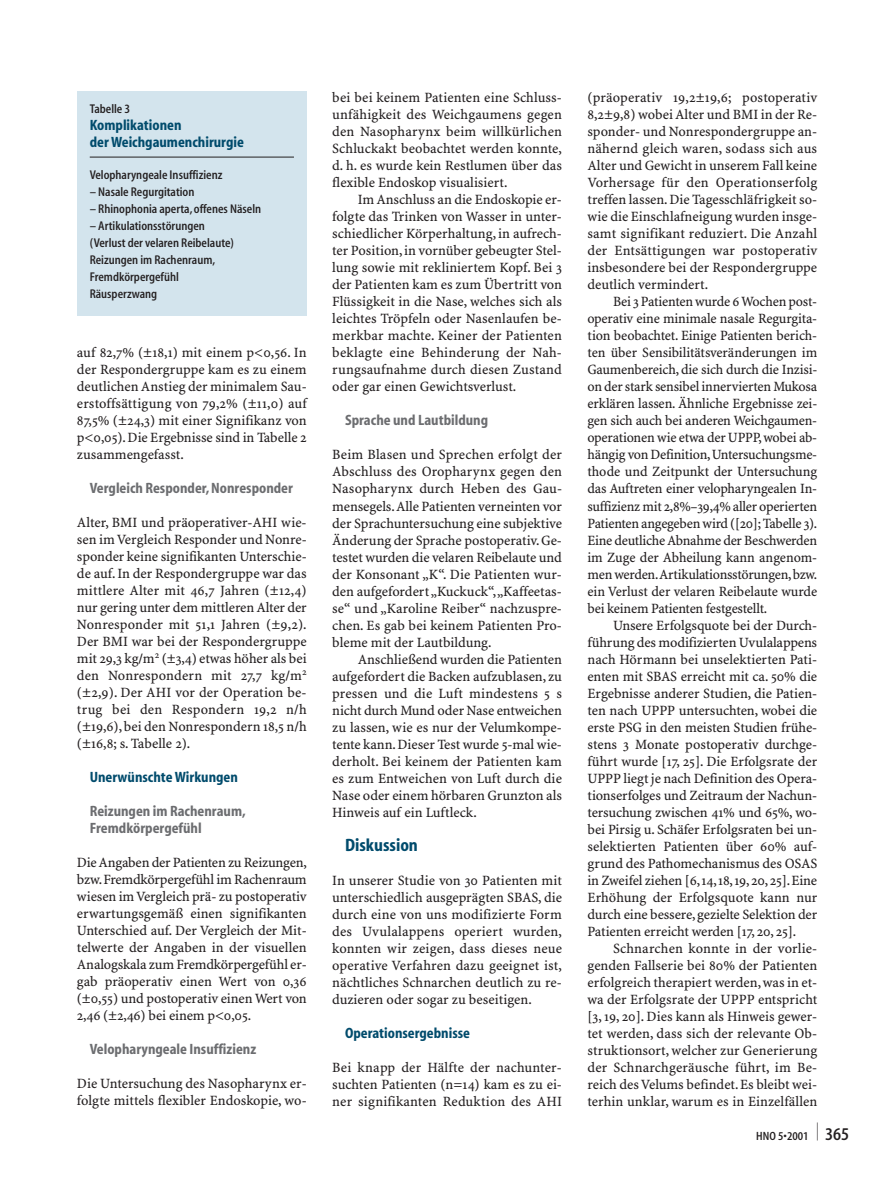
<style>
.page{position:relative;width:893px;height:1178px;background:#fff}
.page>*{position:absolute;margin:0;border:0;box-sizing:border-box;transform-origin:0 0}
.t1{font:700 condensed 18px "S Myriad";color:#004b6c}
.t2{font:700 condensed 15px/17px "S Myriad";color:#6c6d70}
.t3{font:700 condensed 15px/17px "S Myriad";color:#004b6c}
.t4{font:14.25px/17px "S Minion Plus";color:#231f20;text-align:justify}
.t5{font:600 condensed 12.75px/17px "S Myriad";color:#231f20}
.t6{font:600 condensed 12px "S Myriad";color:#231f20}
.s1{font-size:18px}
</style>
<div class="page">
<div style="left:77px;top:91px;width:230px;height:224px;background:#d3e4ed"></div>
<hr style="left:90px;top:157px;width:204px;height:1px;background:#231f20">
<p class="t5" style="left:90px;top:101px;width:42px">Tabelle 3</p>
<p class="t3" style="left:90px;top:118px;width:156px">Komplikationen<br>der Weichgaumenchirurgie</p>
<p class="t5" style="left:90px;top:167px;width:134px">Velopharyngeale Insuffizienz</p>
<p class="t5" style="left:90px;top:184px;width:106px">– Nasale Regurgitation</p>
<p class="t5" style="left:90px;top:201px;width:173px">– Rhinophonia aperta, offenes Näseln</p>
<p class="t5" style="left:90px;top:218px;width:146px">– Artikulationsstörungen (Verlust der velaren Reibelaute)<br>Reizungen im Rachenraum,<br>Fremdkörpergefühl<br>Räusperzwang</p>
<p class="t4" style="left:77px;top:344px;width:231px">auf 82,7% (±18,1) mit einem p&lt;0,56. In der Respondergruppe kam es zu einem deutlichen Anstieg der minimalem Sau&shy;erstoffsättigung von 79,2% (±11,0) auf 87,5% (±24,3) mit einer Signifikanz von p&lt;0,05). Die Ergebnisse sind in Tabelle 2 zusammengefasst.</p>
<p class="t2" style="left:90px;top:480px;width:205px">Vergleich Responder, Nonresponder</p>
<p class="t4" style="left:77px;top:514px;width:231px">Alter, BMI und präoperativer-AHI wie&shy;sen im Vergleich Responder und Nonre&shy;sponder keine signifikanten Unterschie&shy;de auf. In der Respondergruppe war das mittlere Alter mit 46,7 Jahren (±12,4) nur gering unter dem mittleren Alter der Nonresponder mit 51,1 Jahren (±9,2).<br>Der BMI war bei der Respondergruppe mit 29,3 kg/m<sup>2</sup> (±3,4) etwas höher als bei den Nonrespondern mit 27,7 kg/m<sup>2 </sup>(±2,9). Der AHI vor der Operation be&shy;trug bei den Respondern 19,2 n/h (±19,6), bei den Nonrespondern 18,5 n/h (±16,8; s. Tabelle 2).</p>
<p class="t3" style="left:90px;top:770px;width:150px">Unerwünschte Wirkungen</p>
<p class="t2" style="left:90px;top:804px;width:157px">Reizungen im Rachenraum,<br>Fremdkörpergefühl</p>
<p class="t4" style="left:77px;top:855px;width:231px">Die Angaben der Patienten zu Reizungen, bzw.Fremdkörpergefühl im Rachenraum wiesen im Vergleich prä- zu postoperativ erwartungsgemäß einen signifikanten Unterschied auf. Der Vergleich der Mit&shy;telwerte der Angaben in der visuellen Analogskala zum Fremdkörpergefühl er&shy;gab präoperativ einen Wert von 0,36 (±0,55) und postoperativ einen Wert von 2,46 (±2,46) bei einem p&lt;0,05.</p>
<p class="t2" style="left:90px;top:1042px;width:168px">Velopharyngeale Insuffizienz</p>
<p class="t4" style="left:77px;top:1076px;width:231px">Die Untersuchung des Nasopharynx er&shy;folgte mittels flexibler Endoskopie, wo-</p>
<p class="t4" style="left:332px;top:90px;width:231px">bei bei keinem Patienten eine Schluss&shy;unfähigkeit des Weichgaumens gegen den Nasopharynx beim willkürlichen Schluckakt beobachtet werden konnte, d. h. es wurde kein Restlumen über das flexible Endoskop visualisiert.</p>
<p class="t4" style="left:332px;top:192px;width:231px;text-indent:26px">Im Anschluss an die Endoskopie er&shy;folgte das Trinken von Wasser in unter&shy;schiedlicher Körperhaltung, in aufrech&shy;ter Position, in vornüber gebeugter Stel&shy;lung sowie mit rekliniertem Kopf. Bei 3 der Patienten kam es zum Übertritt von Flüssigkeit in die Nase, welches sich als leichtes Tröpfeln oder Nasenlaufen be&shy;merkbar machte. Keiner der Patienten beklagte eine Behinderung der Nah&shy;rungsaufnahme durch diesen Zustand oder gar einen Gewichtsverlust.</p>
<p class="t2" style="left:345px;top:413px;width:145px">Sprache und Lautbildung</p>
<p class="t4" style="left:332px;top:447px;width:231px">Beim Blasen und Sprechen erfolgt der Abschluss des Oropharynx gegen den Nasopharynx durch Heben des Gau&shy;mensegels.Alle Patienten verneinten vor der Sprachuntersuchung eine subjektive Änderung der Sprache postoperativ. Ge&shy;testet wurden die velaren Reibelaute und der Konsonant „K“. Die Patienten wur&shy;den aufgefordert „Kuckuck“,„Kaffeetas&shy;se“ und „Karoline Reiber“ nachzuspre&shy;chen. Es gab bei keinem Patienten Pro&shy;bleme mit der Lautbildung.</p>
<p class="t4" style="left:332px;top:651px;width:231px;text-indent:26px">Anschließend wurden die Patienten aufgefordert die Backen aufzublasen, zu pressen und die Luft mindestens 5 s nicht durch Mund oder Nase entweichen zu lassen, wie es nur der Velumkompe&shy;tente kann. Dieser Test wurde 5-mal wie&shy;derholt. Bei keinem der Patienten kam es zum Entweichen von Luft durch die Nase oder einem hörbaren Grunzton als Hinweis auf ein Luftleck.</p>
<p class="t1" style="left:345px;top:838px;width:74px">Diskussion</p>
<p class="t4" style="left:332px;top:872px;width:231px">In unserer Studie von 30 Patienten mit unterschiedlich ausgeprägten SBAS, die durch eine von uns modifizierte Form des Uvulalappens operiert wurden, konnten wir zeigen, dass dieses neue operative Verfahren dazu geeignet ist, nächtliches Schnarchen deutlich zu re&shy;duzieren oder sogar zu beseitigen.</p>
<p class="t3" style="left:345px;top:1025px;width:126px">Operationsergebnisse</p>
<p class="t4" style="left:332px;top:1060px;width:231px">Bei knapp der Hälfte der nachunter&shy;suchten Patienten (n=14) kam es zu ei&shy;ner signifikanten Reduktion des AHI</p>
<p class="t4" style="left:587px;top:90px;width:231px">(präoperativ 19,2±19,6; postoperativ 8,2±9,8) wobei Alter und BMI in der Re&shy;sponder- und Nonrespondergruppe an&shy;nähernd gleich waren, sodass sich aus Alter und Gewicht in unserem Fall keine Vorhersage für den Operationserfolg treffen lassen. Die Tagesschläfrigkeit so&shy;wie die Einschlafneigung wurden insge&shy;samt signifikant reduziert. Die Anzahl der Entsättigungen war postoperativ insbesondere bei der Respondergruppe deutlich vermindert.</p>
<p class="t4" style="left:587px;top:294px;width:231px;text-indent:26px">Bei 3 Patienten wurde 6 Wochen post&shy;operativ eine minimale nasale Regurgita&shy;tion beobachtet. Einige Patienten berich&shy;ten über Sensibilitätsveränderungen im Gaumenbereich, die sich durch die Inzisi&shy;on der stark sensibel innervierten Mukosa erklären lassen. Ähnliche Ergebnisse zei&shy;gen sich auch bei anderen Weichgaumen&shy;operationen wie etwa der UPPP,wobei ab&shy;hängig von Definition,Untersuchungsme&shy;thode und Zeitpunkt der Untersuchung das Auftreten einer velopharyngealen In&shy;suffizienz mit 2,8%–39,4% aller operierten Patienten angegeben wird ([20]; Tabelle 3).<br>Eine deutliche Abnahme der Beschwerden im Zuge der Abheilung kann angenom&shy;men werden.Artikulationsstörungen,bzw. ein Verlust der velaren Reibelaute wurde bei keinem Patienten festgestellt.</p>
<p class="t4" style="left:587px;top:617px;width:231px;text-indent:26px">Unsere Erfolgsquote bei der Durch&shy;führung des modifizierten Uvulalappens nach Hörmann bei unselektierten Pati&shy;enten mit SBAS erreicht mit ca. 50% die Ergebnisse anderer Studien, die Patien&shy;ten nach UPPP untersuchten, wobei die erste PSG in den meisten Studien frühe&shy;stens 3 Monate postoperativ durchge&shy;führt wurde [17, 25]. Die Erfolgsrate der UPPP liegt je nach Definition des Opera&shy;tionserfolges und Zeitraum der Nachun&shy;tersuchung zwischen 41% und 65%, wo&shy;bei Pirsig u. Schäfer Erfolgsraten bei un&shy;selektierten Patienten über 60% auf&shy;grund des Pathomechanismus des OSAS in Zweifel ziehen [6,14,18,19,20,25].Eine Erhöhung der Erfolgsquote kann nur durch eine bessere,gezielte Selektion der Patienten erreicht werden [17, 20, 25].</p>
<p class="t4" style="left:587px;top:940px;width:231px;text-indent:26px">Schnarchen konnte in der vorlie&shy;genden Fallserie bei 80% der Patienten erfolgreich therapiert werden, was in et&shy;wa der Erfolgsrate der UPPP entspricht [3, 19, 20]. Dies kann als Hinweis gewer&shy;tet werden, dass sich der relevante Ob&shy;struktionsort, welcher zur Generierung der Schnarchgeräusche führt, im Be&shy;reich des Velums befindet. Es bleibt wei&shy;terhin unklar, warum es in Einzelfällen</p>
<p class="t6" style="left:756px;top:1131px;width:94px">HNO 5•2001 <sup>|</sup> <span class="s1">365</span></p>
</div>
